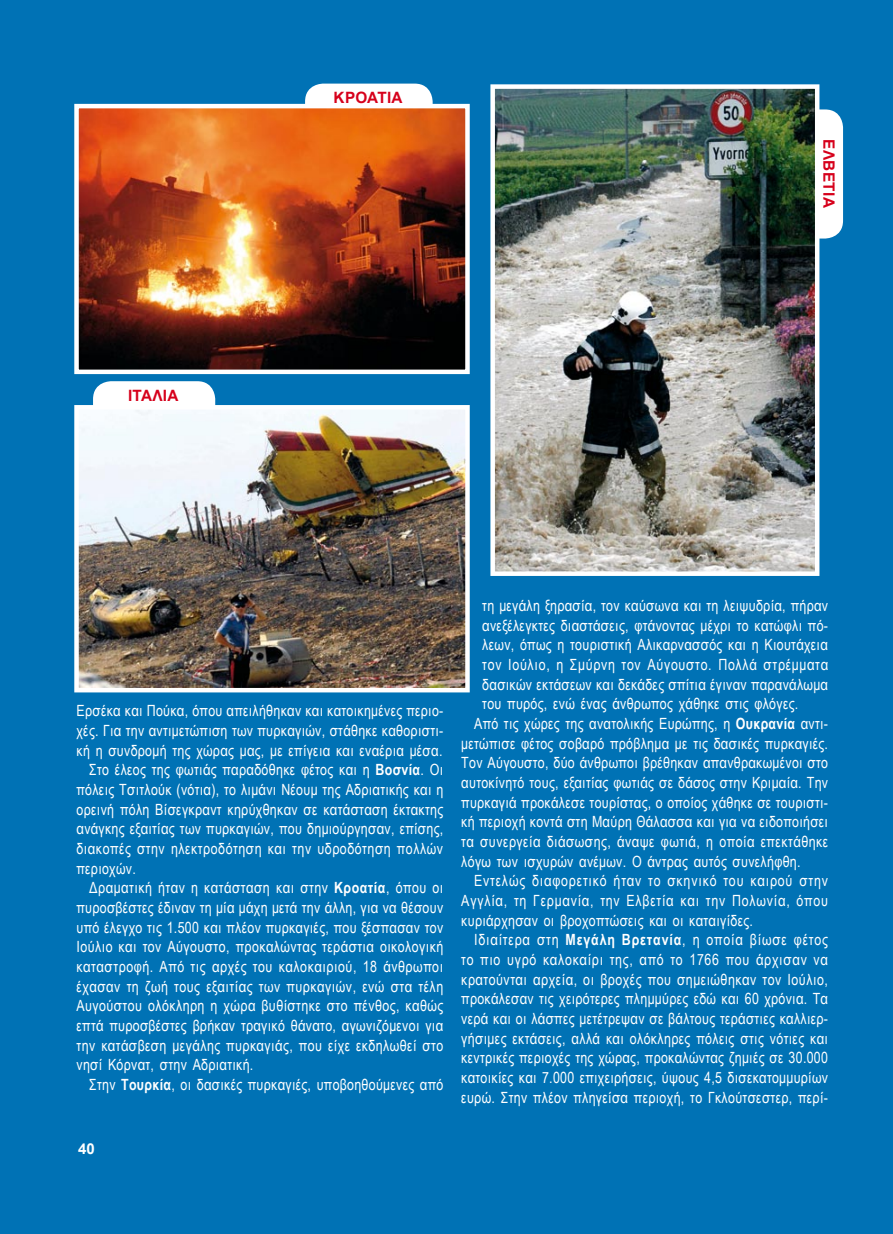
<style>
.page{position:relative;width:893px;height:1234px;background:#fff}
.page>*{position:absolute;margin:0;border:0;box-sizing:border-box;transform-origin:0 0}
.t1{font:700 15.6px "Arial";letter-spacing:.02em;color:#d6001b}
.t2{font:15.45px "Arial Narrow";letter-spacing:.02em;color:#fff}
.t3{font:15.45px "Arial Narrow";letter-spacing:.055em;color:#fff}
.t4{font:15.45px "Arial Narrow";letter-spacing:.045em;color:#fff}
.t5{font:15.45px "Arial Narrow";letter-spacing:.05em;color:#fff}
.t6{font:700 15px "Arial";color:#fff}
.s1{font-weight:700}
</style>
<div class="page">
<div style="left:0;top:0;width:893px;height:1233px;background:#0072b5"></div>
<div style="left:798px;top:109px;width:45px;height:129px;background:#fff;border-radius:18px"></div>
<div style="left:93px;top:381px;width:122px;height:53px;background:#fff;border-radius:18px"></div>
<div style="left:305px;top:84px;width:128px;height:52px;background:#fff;border-radius:18px"></div>
<img style="left:79px;top:109px;width:386px;height:260px">
<div style="left:74px;top:104px;width:396px;height:270px;border:4px solid #fff"></div>
<img style="left:495px;top:89px;width:319px;height:482px">
<div style="left:490px;top:84px;width:329px;height:492px;border:4px solid #fff"></div>
<img style="left:79px;top:410px;width:386px;height:277px">
<div style="left:74px;top:405px;width:396px;height:287px;border:4px solid #fff"></div>
<p class="t1" style="left:128px;top:385px;width:52px">ΙΤΑΛΙΑ</p>
<p class="t1" style="left:334px;top:87px;width:71px">ΚΡΟΑΤΙΑ</p>
<p class="t1" style="left:839px;top:139px;width:70px;rotate:90deg">ΕΛΒΕΤΙΑ</p>
<p class="t2" style="left:77px;top:699px;width:368px">Ερσέκα και Πούκα, όπου απειλήθηκαν και κατοικημένες περιο-</p>
<p class="t2" style="left:77px;top:719px;width:368px">χές. Για την αντιμετώπιση των πυρκαγιών, στάθηκε καθοριστι-</p>
<p class="t2" style="left:77px;top:738px;width:367px">κή η συνδρομή της χώρας μας, με επίγεια και εναέρια μέσα.</p>
<p class="t2" style="left:89px;top:758px;width:356px">Στο έλεος της φωτιάς παραδόθηκε φέτος και η <span class="s1">Βοσνία</span>. Οι</p>
<p class="t2" style="left:77px;top:778px;width:368px">πόλεις Τσιτλούκ (νότια), το λιμάνι Νέουμ της Αδριατικής και η</p>
<p class="t2" style="left:77px;top:797px;width:368px">ορεινή πόλη Βίσεγκραντ κηρύχθηκαν σε κατάσταση έκτακτης</p>
<p class="t2" style="left:77px;top:817px;width:368px">ανάγκης εξαιτίας των πυρκαγιών, που δημιούργησαν, επίσης,</p>
<p class="t2" style="left:77px;top:836px;width:368px">διακοπές στην ηλεκτροδότηση και την υδροδότηση πολλών</p>
<p class="t2" style="left:77px;top:856px;width:61px">περιοχών.</p>
<p class="t2" style="left:89px;top:876px;width:356px">Δραματική ήταν η κατάσταση και στην <span class="s1">Κροατία</span>, όπου οι</p>
<p class="t2" style="left:77px;top:895px;width:368px">πυροσβέστες έδιναν τη μία μάχη μετά την άλλη, για να θέσουν</p>
<p class="t2" style="left:77px;top:915px;width:368px">υπό έλεγχο τις 1.500 και πλέον πυρκαγιές, που ξέσπασαν τον</p>
<p class="t2" style="left:77px;top:935px;width:368px">Ιούλιο και τον Αύγουστο, προκαλώντας τεράστια οικολογική</p>
<p class="t2" style="left:77px;top:954px;width:368px">καταστροφή. Από τις αρχές του καλοκαιριού, 18 άνθρωποι</p>
<p class="t2" style="left:77px;top:974px;width:368px">έχασαν τη ζωή τους εξαιτίας των πυρκαγιών, ενώ στα τέλη</p>
<p class="t2" style="left:77px;top:994px;width:368px">Αυγούστου ολόκληρη η χώρα βυθίστηκε στο πένθος, καθώς</p>
<p class="t2" style="left:77px;top:1013px;width:368px">επτά πυροσβέστες βρήκαν τραγικό θάνατο, αγωνιζόμενοι για</p>
<p class="t2" style="left:77px;top:1033px;width:368px">την κατάσβεση μεγάλης πυρκαγιάς, που είχε εκδηλωθεί στο</p>
<p class="t2" style="left:77px;top:1053px;width:178px">νησί Κόρνατ, στην Αδριατική.</p>
<p class="t2" style="left:89px;top:1072px;width:355px">Στην <span class="s1">Τουρκία</span>, οι δασικές πυρκαγιές, υποβοηθούμενες από</p>
<p class="t6" style="left:78px;top:1138px;width:18px">40</p>
<p class="t2" style="left:482px;top:594px;width:347px">τη μεγάλη ξηρασία, τον καύσωνα και τη λειψυδρία, πήραν</p>
<p class="t2" style="left:482px;top:613px;width:347px">ανεξέλεγκτες διαστάσεις, φτάνοντας μέχρι το κατώφλι πό-</p>
<p class="t2" style="left:482px;top:633px;width:347px">λεων, όπως η τουριστική Αλικαρνασσός και η Κιουτάχεια</p>
<p class="t4" style="left:482px;top:653px;width:347px">τον Ιούλιο, η Σμύρνη τον Αύγουστο. Πολλά στρέμματα</p>
<p class="t2" style="left:482px;top:672px;width:347px">δασικών εκτάσεων και δεκάδες σπίτια έγιναν παρανάλωμα</p>
<p class="t2" style="left:482px;top:692px;width:318px">του πυρός, ενώ ένας άνθρωπος χάθηκε στις φλόγες.</p>
<p class="t2" style="left:474px;top:712px;width:355px">Από τις χώρες της ανατολικής Ευρώπης, η <span class="s1">Ουκρανία</span> αντι-</p>
<p class="t2" style="left:461px;top:731px;width:368px">μετώπισε φέτος σοβαρό πρόβλημα με τις δασικές πυρκαγιές.</p>
<p class="t2" style="left:461px;top:751px;width:368px">Τον Αύγουστο, δύο άνθρωποι βρέθηκαν απανθρακωμένοι στο</p>
<p class="t2" style="left:461px;top:771px;width:368px">αυτοκίνητό τους, εξαιτίας φωτιάς σε δάσος στην Κριμαία. Την</p>
<p class="t2" style="left:461px;top:790px;width:368px">πυρκαγιά προκάλεσε τουρίστας, ο οποίος χάθηκε σε τουριστι-</p>
<p class="t2" style="left:461px;top:810px;width:368px">κή περιοχή κοντά στη Μαύρη Θάλασσα και για να ειδοποιήσει</p>
<p class="t2" style="left:461px;top:830px;width:368px">τα συνεργεία διάσωσης, άναψε φωτιά, η οποία επεκτάθηκε</p>
<p class="t2" style="left:461px;top:849px;width:341px">λόγω των ισχυρών ανέμων. Ο άντρας αυτός συνελήφθη.</p>
<p class="t3" style="left:474px;top:869px;width:355px">Εντελώς διαφορετικό ήταν το σκηνικό του καιρού στην</p>
<p class="t5" style="left:461px;top:889px;width:368px">Αγγλία, τη Γερμανία, την Ελβετία και την Πολωνία, όπου</p>
<p class="t2" style="left:461px;top:908px;width:293px">κυριάρχησαν οι βροχοπτώσεις και οι καταιγίδες.</p>
<p class="t3" style="left:474px;top:928px;width:355px">Ιδιαίτερα στη <span class="s1">Μεγάλη Βρετανία</span>, η οποία βίωσε φέτος</p>
<p class="t4" style="left:461px;top:947px;width:368px">το πιο υγρό καλοκαίρι της, από το 1766 που άρχισαν να</p>
<p class="t2" style="left:461px;top:967px;width:368px">κρατούνται αρχεία, οι βροχές που σημειώθηκαν τον Ιούλιο,</p>
<p class="t2" style="left:461px;top:987px;width:368px">προκάλεσαν τις χειρότερες πλημμύρες εδώ και 60 χρόνια. Τα</p>
<p class="t2" style="left:461px;top:1006px;width:368px">νερά και οι λάσπες μετέτρεψαν σε βάλτους τεράστιες καλλιερ-</p>
<p class="t2" style="left:461px;top:1026px;width:368px">γήσιμες εκτάσεις, αλλά και ολόκληρες πόλεις στις νότιες και</p>
<p class="t2" style="left:461px;top:1046px;width:368px">κεντρικές περιοχές της χώρας, προκαλώντας ζημιές σε 30.000</p>
<p class="t2" style="left:461px;top:1065px;width:368px">κατοικίες και 7.000 επιχειρήσεις, ύψους 4,5 δισεκατομμυρίων</p>
<p class="t2" style="left:461px;top:1085px;width:368px">ευρώ. Στην πλέον πληγείσα περιοχή, το Γκλούτσεστερ, περί-</p>
</div>
